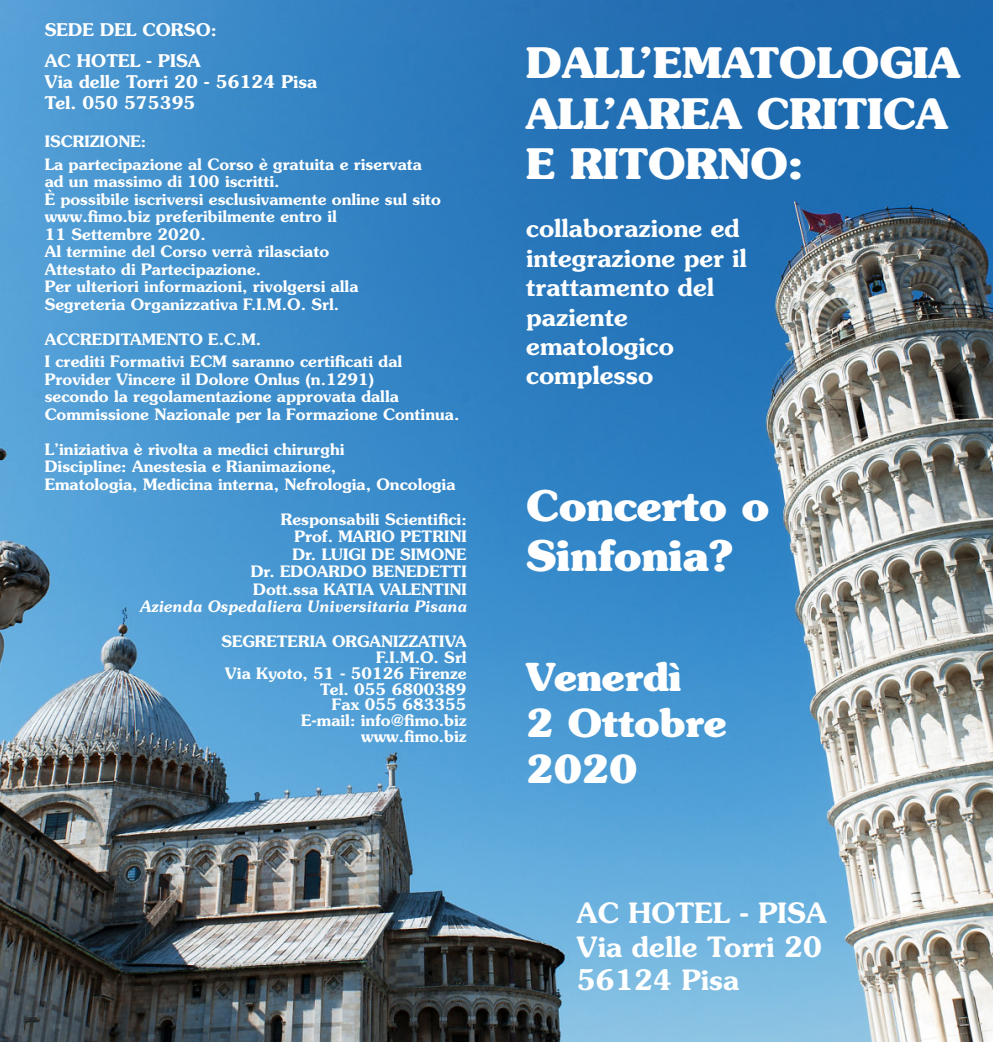
<style>
.page{position:relative;width:993px;height:1042px;background:#fff}
.page>*{position:absolute;margin:0;border:0;box-sizing:border-box;transform-origin:0 0}
.t1{font:700 42px "Souvenir";color:#fff}
.t2{font:700 38.5px "Souvenir";color:#fff}
.t3{font:600 28px "Souvenir";color:#fff}
.t4{font:600 24.5px "Souvenir";color:#fff}
.t5{font:600 17.5px "Souvenir";color:#fff}
.t6{font:600 15.75px/17.5px "Souvenir";color:#fff}
.t7{font:italic 600 15.75px "Souvenir";color:#fff;scale:.95 1}
</style>
<div class="page">
<img style="left:0;top:0;width:992px;height:1042px">
<p class="t5" style="left:45px;top:18px;width:173px">SEDE DEL CORSO:</p>
<p class="t5" style="left:45px;top:49px;width:158px">AC HOTEL - PISA</p>
<p class="t5" style="left:45px;top:70px;width:274px">Via delle Torri 20 - 56124 Pisa</p>
<p class="t5" style="left:45px;top:91px;width:152px">Tel. 050 575395</p>
<p class="t6" style="left:45px;top:133px;width:103px">ISCRIZIONE:</p>
<p class="t6" style="left:45px;top:155px;width:379px">La partecipazione al Corso è gratuita e riservata</p>
<p class="t6" style="left:45px;top:173px;width:236px">ad un massimo di 100 iscritti.</p>
<p class="t6" style="left:45px;top:190px;width:397px">È possibile iscriversi esclusivamente online sul sito www.fimo.biz preferibilmente entro il</p>
<p class="t6" style="left:45px;top:225px;width:162px">11 Settembre 2020.</p>
<p class="t6" style="left:45px;top:243px;width:286px">Al termine del Corso verrà rilasciato</p>
<p class="t6" style="left:45px;top:260px;width:218px">Attestato di Partecipazione.</p>
<p class="t6" style="left:45px;top:278px;width:315px">Per ulteriori informazioni, rivolgersi alla</p>
<p class="t6" style="left:45px;top:295px;width:296px">Segreteria Organizzativa F.I.M.O. Srl.</p>
<p class="t6" style="left:45px;top:330px;width:218px">ACCREDITAMENTO E.C.M.</p>
<p class="t6" style="left:45px;top:353px;width:359px">I crediti Formativi ECM saranno certificati dal</p>
<p class="t6" style="left:45px;top:370px;width:331px">Provider Vincere il Dolore Onlus (n.1291)</p>
<p class="t6" style="left:45px;top:388px;width:355px">secondo la regolamentazione approvata dalla</p>
<p class="t6" style="left:45px;top:405px;width:416px">Commissione Nazionale per la Formazione Continua.</p>
<p class="t6" style="left:45px;top:440px;width:301px">L’iniziativa è rivolta a medici chirurghi</p>
<p class="t6" style="left:45px;top:458px;width:293px">Discipline: Anestesia e Rianimazione,</p>
<p class="t6" style="left:45px;top:475px;width:412px">Ematologia, Medicina interna, Nefrologia, Oncologia</p>
<p class="t6" style="left:280px;top:510px;width:187px">Responsabili Scientifici:</p>
<p class="t6" style="left:294px;top:528px;width:174px">Prof. MARIO PETRINI</p>
<p class="t6" style="left:292px;top:545px;width:176px">Dr. LUIGI DE SIMONE</p>
<p class="t6" style="left:251px;top:563px;width:217px">Dr. EDOARDO BENEDETTI</p>
<p class="t6" style="left:253px;top:580px;width:215px">Dott.ssa KATIA VALENTINI</p>
<p class="t7" style="left:139px;top:597px;width:346px">Azienda Ospedaliera Universitaria Pisana</p>
<p class="t6" style="left:221px;top:633px;width:247px">SEGRETERIA ORGANIZZATIVA</p>
<p class="t6" style="left:376px;top:649px;width:92px">F.I.M.O. Srl</p>
<p class="t6" style="left:225px;top:664px;width:243px">Via Kyoto, 51 - 50126 Firenze</p>
<p class="t6" style="left:320px;top:680px;width:148px">Tel. 055 6800389</p>
<p class="t6" style="left:331px;top:696px;width:136px">Fax 055 683355</p>
<p class="t6" style="left:301px;top:712px;width:167px">E-mail: info@fimo.biz</p>
<p class="t6" style="left:361px;top:727px;width:107px">www.fimo.biz</p>
<p class="t1" style="left:526px;top:36px;width:435px">DALL’EMATOLOGIA</p>
<p class="t1" style="left:526px;top:87px;width:422px">ALL’AREA CRITICA</p>
<p class="t1" style="left:526px;top:137px;width:278px">E RITORNO:</p>
<p class="t4" style="left:526px;top:213px;width:215px">collaborazione ed</p>
<p class="t4" style="left:526px;top:242px;width:222px">integrazione per il</p>
<p class="t4" style="left:526px;top:272px;width:189px">trattamento del</p>
<p class="t4" style="left:526px;top:301px;width:103px">paziente</p>
<p class="t4" style="left:526px;top:330px;width:149px">ematologico</p>
<p class="t4" style="left:526px;top:360px;width:128px">complesso</p>
<p class="t1" style="left:526px;top:479px;width:244px">Concerto o</p>
<p class="t1" style="left:526px;top:529px;width:208px">Sinfonia?</p>
<p class="t2" style="left:526px;top:652px;width:157px">Venerdì</p>
<p class="t2" style="left:526px;top:698px;width:202px">2 Ottobre</p>
<p class="t2" style="left:526px;top:744px;width:112px">2020</p>
<p class="t3" style="left:576px;top:895px;width:251px">AC HOTEL - PISA</p>
<p class="t3" style="left:576px;top:928px;width:247px">Via delle Torri 20</p>
<p class="t3" style="left:576px;top:962px;width:164px">56124 Pisa</p>
</div>
